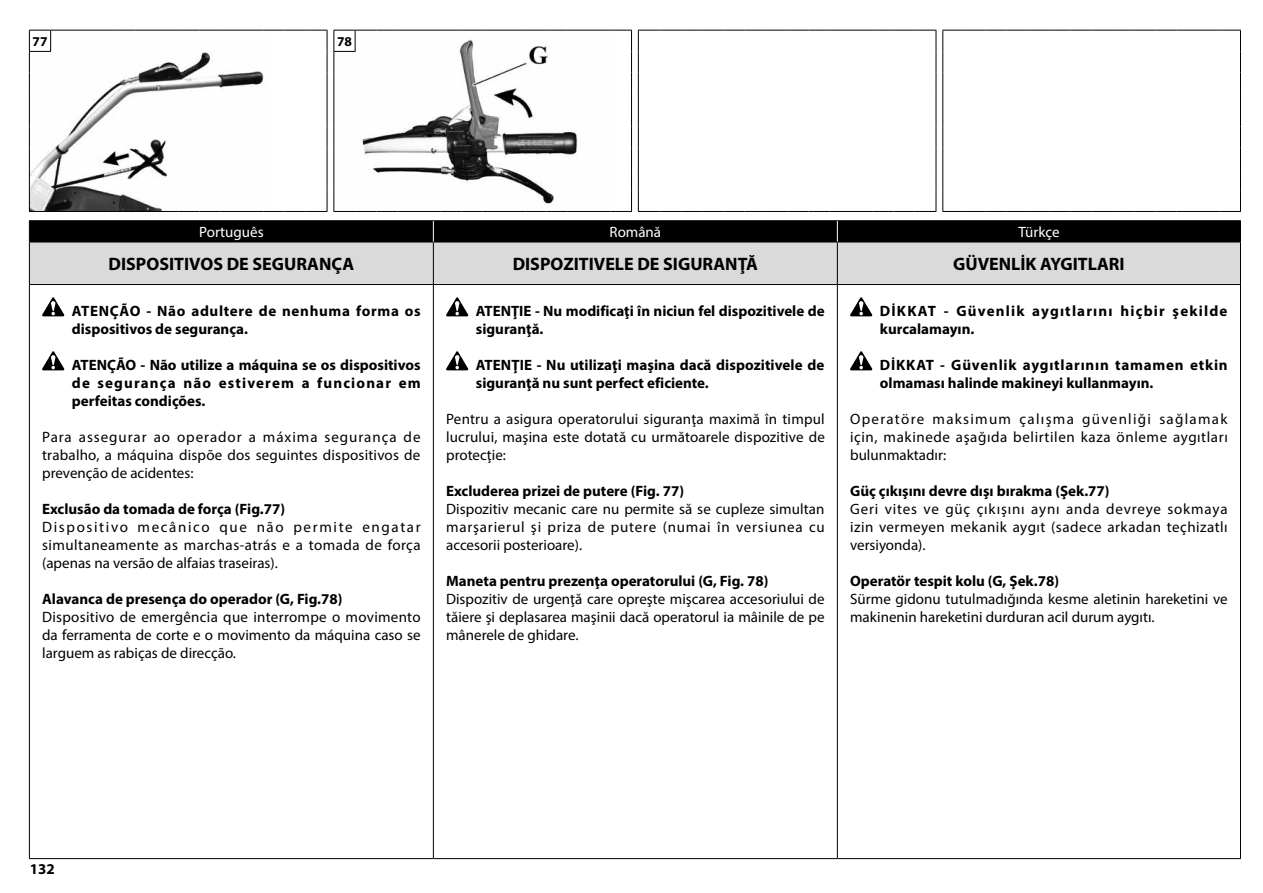
<style>
.page{position:relative;width:1263px;height:893px;background:#fff}
.page>*{position:absolute;margin:0;border:0;box-sizing:border-box;transform-origin:0 0}
.t1{font:700 18px "Myriad Pro";color:#000}
.t2{font:15px/18px "Myriad Pro";color:#000;text-align:justify}
.t3{font:700 15px/18px "Myriad Pro";color:#000}
.t4{font:700 15px/18px "Myriad Pro";letter-spacing:.04em;color:#000}
.t5{font:700 15px/18px "Myriad Pro";letter-spacing:.035em;color:#000}
.t6{font:700 15px/18px "Myriad Pro";letter-spacing:.08em;color:#000}
.t7{font:15px "Myriad Pro";color:#fff}
.t8{font:700 13.5px "Myriad Pro";color:#000}
</style>
<div class="page">
<svg style="left:29px;top:30px;width:603px;height:182px"></svg>
<svg style="left:638px;top:30px;width:603px;height:182px"></svg>
<div style="left:30px;top:243px;width:1210px;height:41px;background:#dadada"></div>
<hr style="left:29px;top:220px;width:404px;height:1px;background:#000">
<hr style="left:433px;top:220px;width:404px;height:1px;background:#000">
<hr style="left:837px;top:220px;width:404px;height:1px;background:#000">
<hr style="left:29px;top:242px;width:404px;height:1px;background:#000">
<hr style="left:29px;top:242px;width:1px;height:42px;background:#000">
<hr style="left:433px;top:242px;width:404px;height:1px;background:#000">
<hr style="left:433px;top:242px;width:1px;height:42px;background:#000">
<hr style="left:837px;top:242px;width:404px;height:1px;background:#000">
<hr style="left:837px;top:242px;width:1px;height:42px;background:#000">
<hr style="left:1240px;top:242px;width:1px;height:42px;background:#000">
<hr style="left:29px;top:284px;width:404px;height:1px;background:#000">
<hr style="left:29px;top:285px;width:1px;height:573px;background:#000">
<hr style="left:433px;top:284px;width:404px;height:1px;background:#000">
<hr style="left:433px;top:285px;width:1px;height:573px;background:#000">
<hr style="left:837px;top:284px;width:404px;height:1px;background:#000">
<hr style="left:837px;top:285px;width:1px;height:573px;background:#000">
<hr style="left:1240px;top:285px;width:1px;height:573px;background:#000">
<div style="left:29px;top:221px;width:1212px;height:21px;background:#000"></div>
<hr style="left:29px;top:858px;width:404px;height:1px;background:#000">
<hr style="left:433px;top:858px;width:404px;height:1px;background:#000">
<hr style="left:837px;top:858px;width:404px;height:1px;background:#000">
<svg style="left:42px;top:297px;width:22px;height:19px"></svg>
<svg style="left:42px;top:351px;width:22px;height:19px"></svg>
<svg style="left:446px;top:297px;width:22px;height:19px"></svg>
<svg style="left:446px;top:351px;width:22px;height:19px"></svg>
<svg style="left:850px;top:297px;width:22px;height:19px"></svg>
<svg style="left:850px;top:351px;width:22px;height:19px"></svg>
<p class="t8" style="left:33px;top:32px;width:16px">77</p>
<p class="t8" style="left:337px;top:32px;width:16px">78</p>
<p class="t7" style="left:199px;top:223px;width:66px">Português</p>
<p class="t7" style="left:609px;top:223px;width:53px">Română</p>
<p class="t7" style="left:1018px;top:223px;width:43px">Türkçe</p>
<p class="t1" style="left:109px;top:252px;width:247px">DISPOSITIVOS DE SEGURANÇA</p>
<p class="t1" style="left:513px;top:252px;width:247px">DISPOZITIVELE DE SIGURANŢĂ</p>
<p class="t1" style="left:953px;top:252px;width:173px">GÜVENLİK AYGITLARI</p>
<p class="t5" style="left:72px;top:302px;width:350px">ATENÇÃO - Não adultere de nenhuma forma os dispositivos de segurança.</p>
<p class="t3" style="left:72px;top:356px;width:350px;text-align:justify">ATENÇÃO - Não utilize a máquina se os dispositivos de segurança não estiverem a funcionar em perfeitas condições.</p>
<p class="t2" style="left:42px;top:428px;width:380px">Para assegurar ao operador a máxima segurança de trabalho, a máquina dispõe dos seguintes dispositivos de prevenção de acidentes:</p>
<p class="t3" style="left:42px;top:500px;width:244px">Exclusão da tomada de força (Fig.77)</p>
<p class="t2" style="left:42px;top:518px;width:380px">Dispositivo mecânico que não permite engatar simultaneamente as marchas-atrás e a tomada de força (apenas na versão de alfaias traseiras).</p>
<p class="t3" style="left:42px;top:590px;width:302px">Alavanca de presença do operador (G, Fig.78)</p>
<p class="t2" style="left:42px;top:608px;width:380px">Dispositivo de emergência que interrompe o movimento da ferramenta de corte e o movimento da máquina caso se larguem as rabiças de direcção.</p>
<p class="t6" style="left:880px;top:302px;width:349px">DİKKAT - Güvenlik aygıtlarını hiçbir şekilde kurcalamayın.</p>
<p class="t4" style="left:880px;top:356px;width:349px">DİKKAT - Güvenlik aygıtlarının tamamen etkin olmaması halinde makineyi kullanmayın.</p>
<p class="t2" style="left:850px;top:410px;width:379px">Operatöre maksimum çalışma güvenliği sağlamak için, makinede aşağıda belirtilen kaza önleme aygıtları bulunmaktadır:</p>
<p class="t3" style="left:850px;top:482px;width:261px">Güç çıkışını devre dışı bırakma (Şek.77)</p>
<p class="t2" style="left:850px;top:500px;width:379px">Geri vites ve güç çıkışını aynı anda devreye sokmaya izin vermeyen mekanik aygıt (sadece arkadan teçhizatlı versiyonda).</p>
<p class="t3" style="left:850px;top:572px;width:210px">Operatör tespit kolu (G, Şek.78)</p>
<p class="t2" style="left:850px;top:590px;width:379px">Sürme gidonu tutulmadığında kesme aletinin hareketini ve makinenin hareketini durduran acil durum aygıtı.</p>
<p class="t3" style="left:476px;top:302px;width:350px">ATENŢIE - Nu modificaţi în niciun fel dispozitivele de siguranţă.</p>
<p class="t3" style="left:476px;top:356px;width:350px">ATENŢIE - Nu utilizaţi maşina dacă dispozitivele de siguranţă nu sunt perfect eficiente.</p>
<p class="t2" style="left:446px;top:410px;width:380px">Pentru a asigura operatorului siguranţa maximă în timpul lucrului, maşina este dotată cu următoarele dispozitive de protecţie:</p>
<p class="t3" style="left:446px;top:482px;width:239px">Excluderea prizei de putere (Fig. 77)</p>
<p class="t2" style="left:446px;top:500px;width:380px">Dispozitiv mecanic care nu permite să se cupleze simultan marşarierul şi priza de putere (numai în versiunea cu accesorii posterioare).</p>
<p class="t3" style="left:446px;top:572px;width:324px">Maneta pentru prezenţa operatorului (G, Fig. 78)</p>
<p class="t2" style="left:446px;top:590px;width:380px">Dispozitiv de urgenţă care opreşte mişcarea accesoriului de tăiere şi deplasarea maşinii dacă operatorul ia mâinile de pe mânerele de ghidare.</p>
<p class="t3" style="left:30px;top:860px;width:26px">132</p>
</div>
